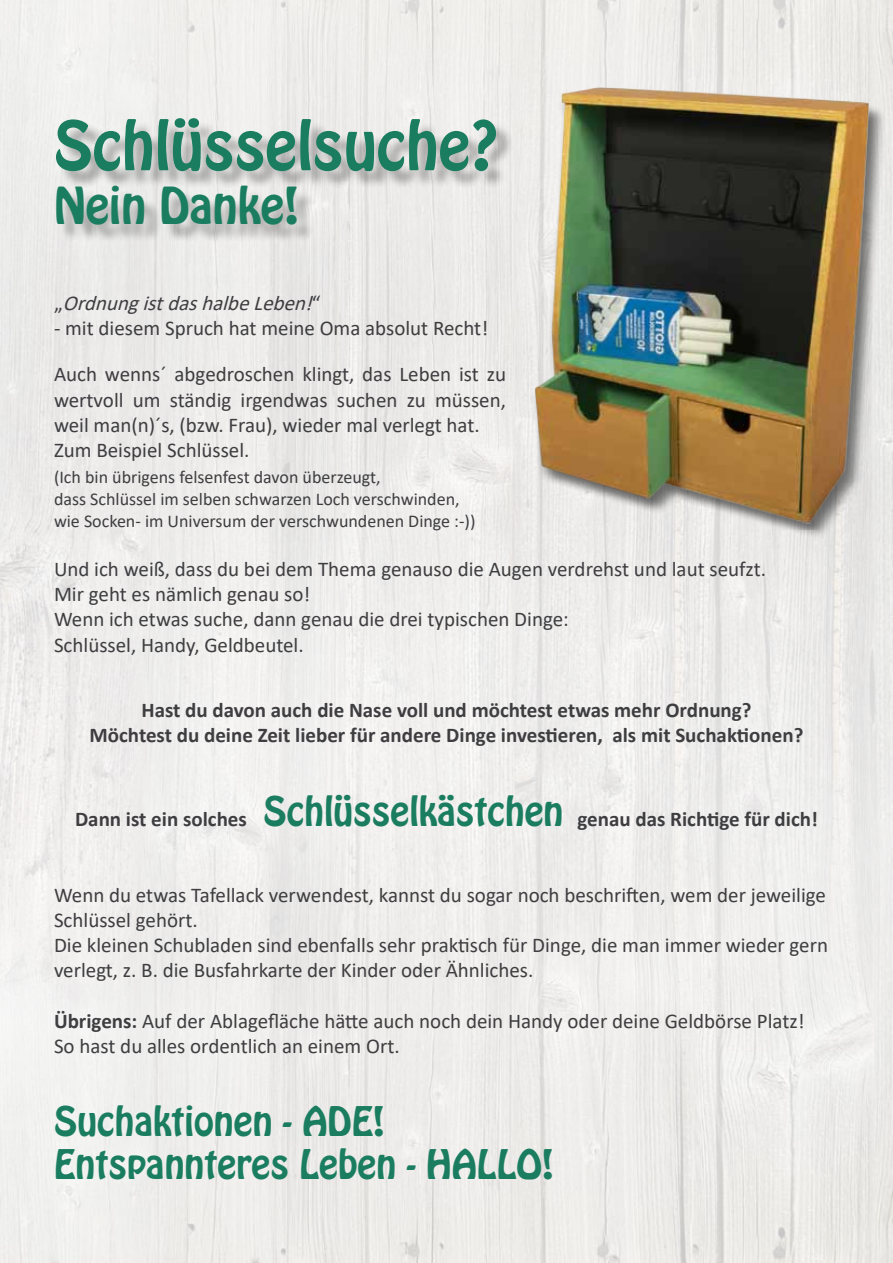
<style>
.page{position:relative;width:893px;height:1263px;background:#fff}
.page>*{position:absolute;margin:0;border:0;box-sizing:border-box;transform-origin:0 0}
.t1{font:60px "Hobo Std";color:#1b7d60}
.t2{font:45px "Hobo Std";color:#1b7d60}
.t3{font:36px/43.2px "Hobo Std";color:#1b7d60}
.t4{font:21px/25.2px "Calibri";color:#3e3d40}
.t5{font:700 21px/25.2px "Calibri";color:#3e3d40;text-align:center}
.t6{font:italic 21px "Calibri";color:#3e3d40}
.t7{font:18px/21.6px "Calibri";color:#3e3d40}
.s1{font-style:normal}
.s2{font-family:"Hobo Std";font-weight:400;font-size:36px;color:#1b7d60}
.s3{font-weight:700}
</style>
<div class="page">
<img style="left:0;top:0;width:893px;height:1263px">
<div style="left:59px;top:121px;width:456px;height:123px;background:#000;opacity:.31"></div>
<div style="left:538px;top:90px;width:349px;height:450px;background:#e9e8e7"></div>
<img style="left:523px;top:76px;width:358px;height:454px">
<h1 class="t1" style="left:54px;top:104px;width:447px">Schlüsselsuche?</h1>
<h2 class="t2" style="left:54px;top:175px;width:247px">Nein Danke!</h2>
<p class="t6" style="left:54px;top:288px;width:268px"><span class="s1">„</span> OrdnungistdashalbeLeben!<span class="s1">“</span></p>
<p class="t4" style="left:54px;top:315px;width:436px">- mit diesem Spruch hat meine Oma absolut Recht!</p>
<p class="t4" style="left:54px;top:361px;width:453px">Auch wenns´ abgedroschen klingt, das Leben ist zu wertvoll um ständig irgendwas suchen zu müssen, weil man(n)´s, (bzw. Frau), wieder mal verlegt hat.<br>Zum Beispiel Schlüssel.</p>
<p class="t7" style="left:54px;top:466px;width:423px">(Ich bin übrigens felsenfest davon überzeugt,<br>dass Schlüssel im selben schwarzen Loch verschwinden, wie Socken- im Universum der verschwundenen Dinge :-))</p>
<p class="t4" style="left:54px;top:556px;width:713px">Und ich weiß, dass du bei dem Thema genauso die Augen verdrehst und laut seufzt.<br>Mir geht es nämlich genau so!<br>Wenn ich etwas suche, dann genau die drei typischen Dinge:<br>Schlüssel, Handy, Geldbeutel.</p>
<p class="t5" style="left:90px;top:697px;width:715px">Hast du davon auch die Nase voll und möchtest etwas mehr Ordnung?<br>Möchtest du deine Zeit lieber für andere Dinge investieren, als mit Suchaktionen?</p>
<p class="t5" style="left:75px;top:806px;width:744px">Dann ist ein solches <span class="s2">Schlüsselkästchen</span> genau das Richtige für dich!</p>
<p class="t4" style="left:54px;top:881px;width:776px">Wenn du etwas Tafellack verwendest, kannst du sogar noch beschriften, wem der jeweilige Schlüssel gehört.<br>Die kleinen Schubladen sind ebenfalls sehr praktisch für Dinge, die man immer wieder gern verlegt, z. B. die Busfahrkarte der Kinder oder Ähnliches.</p>
<p class="t4" style="left:54px;top:1007px;width:752px"><span class="s3">Übrigens:</span> Auf der Ablagefläche hätte auch noch dein Handy oder deine Geldbörse Platz!<br>So hast du alles ordentlich an einem Ort.</p>
<h3 class="t3" style="left:54px;top:1100px;width:501px">Suchaktionen - ADE!<br>Entspannteres Leben - HALLO!</h3>
</div>
